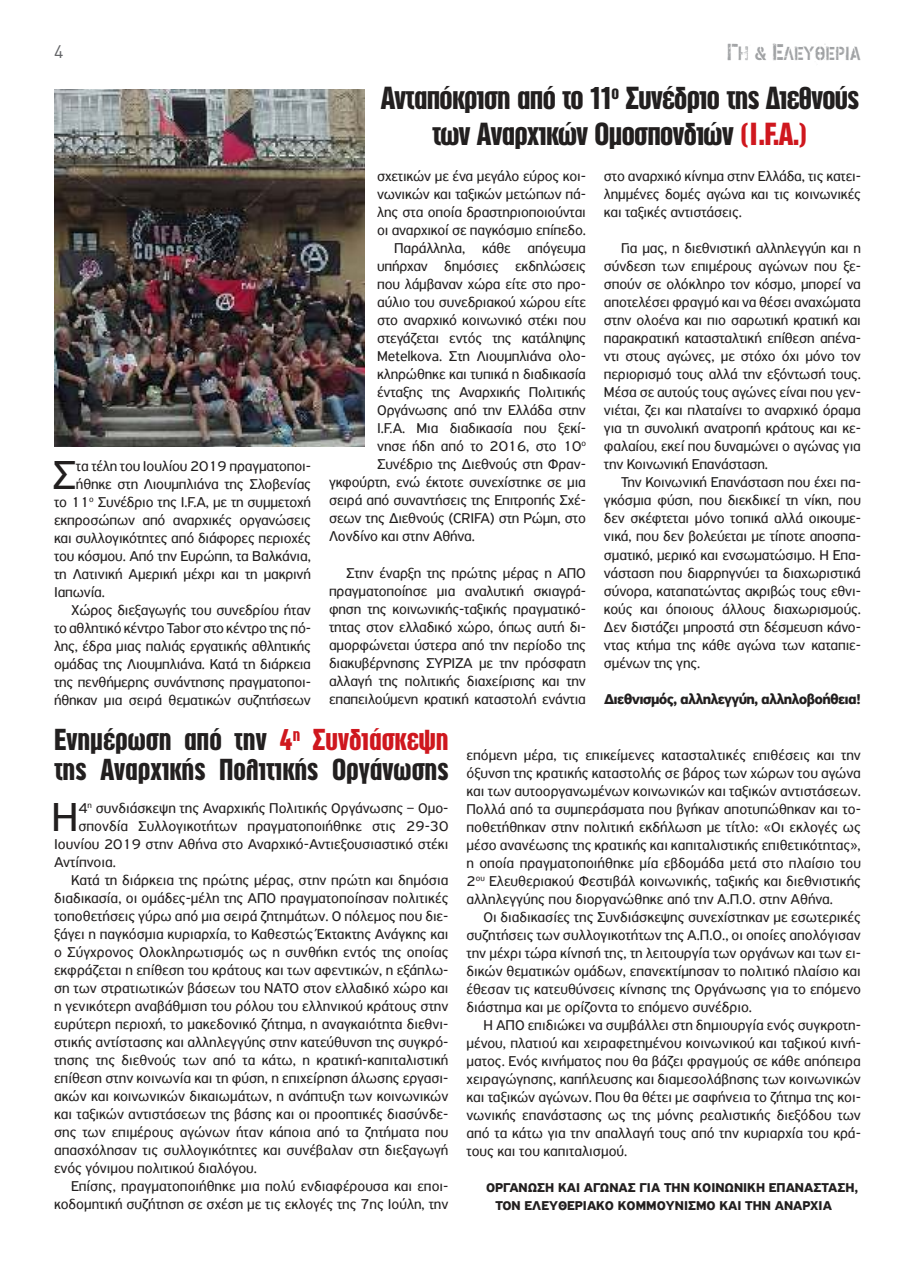
<style>
.page{position:relative;width:915px;height:1276px;background:#fff}
.page>*{position:absolute;margin:0;border:0;box-sizing:border-box;transform-origin:0 0}
.t1{font:42.6px "PF Highway Sans Pro";color:#221f1f}
.t2{font:30px/36px "pf diesel Alterego";letter-spacing:-.02em;color:#221f1f;text-align:center}
.t3{font:28.5px/30px "pf diesel Alterego";color:#221f1f}
.t4{font:19.5px "PF Stamps Pro Metal";color:#a1a3a5;scale:.88 1}
.t5{font:18px "DIN";color:#626366}
.t6{font:15px/18px "PF Highway Sans Pro";letter-spacing:-.01em;color:#221f1f;text-align:justify}
.t7{font:700 15px "PF Highway Sans Pro";letter-spacing:-.05em;color:#221f1f}
.t8{font:700 13.5px/18px "PF Highway Sans Pro";color:#221f1f}
.s1{font-size:23.7px}
.s2{color:#cf171e}
</style>
<div class="page">
<img style="left:55px;top:89px;width:309px;height:358px">
<p class="t5" style="left:54px;top:41px;width:11px">4</p>
<h3 class="t4" style="left:726px;top:39px;width:154px"><span class="s1">Γ</span>Η &amp; <span class="s1">Ε</span>ΛΕυΘΕΡΙΑ</h3>
<h1 class="t1" style="left:52px;top:450px;width:26px">Σ</h1>
<p class="t6" style="left:76px;top:457px;width:236px">τα τέλη του Ιουλίου 2019 πραγματοποι-</p>
<p class="t6" style="left:76px;top:475px;width:236px">ήθηκε στη Λιουμπλιάνα της Σλοβενίας</p>
<p class="t6" style="left:54px;top:493px;width:258px">το 11<sup>ο</sup> Συνέδριο της I.F.A, με τη συμμετοχή</p>
<p class="t6" style="left:54px;top:511px;width:258px">εκπροσώπων από αναρχικές οργανώσεις</p>
<p class="t6" style="left:54px;top:529px;width:258px">και συλλογικότητες από διάφορες περιοχές</p>
<p class="t6" style="left:54px;top:547px;width:258px">του κόσμου. Από την Ευρώπη, τα Βαλκάνια,</p>
<p class="t6" style="left:54px;top:565px;width:258px">τη Λατινική Αμερική μέχρι και τη μακρινή</p>
<p class="t6" style="left:54px;top:583px;width:52px">Ιαπωνία.</p>
<p class="t6" style="left:71px;top:601px;width:241px">Χώρος διεξαγωγής του συνεδρίου ήταν</p>
<p class="t6" style="left:54px;top:619px;width:258px">το αθλητικό κέντρο Tabor στο κέντρο της πό-</p>
<p class="t6" style="left:54px;top:637px;width:258px">λης, έδρα μιας παλιάς εργατικής αθλητικής</p>
<p class="t6" style="left:54px;top:655px;width:258px">ομάδας της Λιουμπλιάνα. Κατά τη διάρκεια</p>
<p class="t6" style="left:54px;top:673px;width:258px">της πενθήμερης συνάντησης πραγματοποι-</p>
<p class="t6" style="left:54px;top:691px;width:258px">ήθηκαν μια σειρά θεματικών συζητήσεων</p>
<h2 class="t2" style="left:380px;top:81px;width:480px">Ανταπόκριση από το 11<sup>ο</sup> Συνέδριο της Διεθνούς των Αναρχικών Ομοσπονδιών <span class="s2">(I.F.A.)</span></h2>
<p class="t6" style="left:377px;top:167px;width:210px">σχετικών με ένα μεγάλο εύρος κοι-</p>
<p class="t6" style="left:377px;top:185px;width:210px">νωνικών και ταξικών μετώπων πά-</p>
<p class="t6" style="left:377px;top:203px;width:210px">λης στα οποία δραστηριοποιούνται</p>
<p class="t6" style="left:377px;top:221px;width:210px">οι αναρχικοί σε παγκόσμιο επίπεδο.</p>
<p class="t6" style="left:394px;top:239px;width:193px">Παράλληλα, κάθε απόγευμα</p>
<p class="t6" style="left:377px;top:257px;width:210px">υπήρχαν δημόσιες εκδηλώσεις</p>
<p class="t6" style="left:377px;top:275px;width:210px">που λάμβαναν χώρα είτε στο προ-</p>
<p class="t6" style="left:377px;top:293px;width:210px">αύλιο του συνεδριακού χώρου είτε</p>
<p class="t6" style="left:377px;top:311px;width:210px">στο αναρχικό κοινωνικό στέκι που</p>
<p class="t6" style="left:377px;top:329px;width:210px">στεγάζεται εντός της κατάληψης</p>
<p class="t6" style="left:377px;top:347px;width:210px">Metelkova. Στη Λιουμπλιάνα ολο-</p>
<p class="t6" style="left:377px;top:365px;width:210px">κληρώθηκε και τυπικά η διαδικασία</p>
<p class="t6" style="left:377px;top:383px;width:210px">ένταξης της Αναρχικής Πολιτικής</p>
<p class="t6" style="left:377px;top:401px;width:210px">Οργάνωσης από την Ελλάδα στην</p>
<p class="t6" style="left:377px;top:419px;width:210px">I.F.A. Μια διαδικασία που ξεκί-</p>
<p class="t6" style="left:377px;top:437px;width:210px">νησε ήδη από το 2016, στο 10<sup>ο</sup></p>
<p class="t6" style="left:377px;top:455px;width:210px">Συνέδριο της Διεθνούς στη Φραν-</p>
<p class="t6" style="left:329px;top:473px;width:258px">γκφούρτη, ενώ έκτοτε συνεχίστηκε σε μια</p>
<p class="t6" style="left:329px;top:491px;width:258px">σειρά από συναντήσεις της Επιτροπής Σχέ-</p>
<p class="t6" style="left:329px;top:509px;width:258px">σεων της Διεθνούς (CRIFA) στη Ρώμη, στο</p>
<p class="t6" style="left:329px;top:527px;width:147px">Λονδίνο και στην Αθήνα.</p>
<p class="t6" style="left:329px;top:563px;width:258px;text-indent:17px">Στην έναρξη της πρώτης μέρας η ΑΠΟ πραγματοποίησε μια αναλυτική σκιαγρά&shy;φηση της κοινωνικής-ταξικής πραγματικό&shy;τητας στον ελλαδικό χώρο, όπως αυτή δι&shy;αμορφώνεται ύστερα από την περίοδο της διακυβέρνησης ΣΥΡΙΖΑ με την πρόσφατη αλλαγή της πολιτικής διαχείρισης και την επαπειλούμενη κρατική καταστολή ενάντια</p>
<p class="t6" style="left:603px;top:167px;width:258px">στο αναρχικό κίνημα στην Ελλάδα, τις κατει&shy;λημμένες δομές αγώνα και τις κοινωνικές και ταξικές αντιστάσεις.</p>
<p class="t6" style="left:603px;top:239px;width:258px;text-indent:17px">Για μας, η διεθνιστική αλληλεγγύη και η σύνδεση των επιμέρους αγώνων που ξε&shy;σπούν σε ολόκληρο τον κόσμο, μπορεί να αποτελέσει φραγμό και να θέσει αναχώματα στην ολοένα και πιο σαρωτική κρατική και παρακρατική κατασταλτική επίθεση απένα&shy;ντι στους αγώνες, με στόχο όχι μόνο τον περιορισμό τους αλλά την εξόντωσή τους.<br>Μέσα σε αυτούς τους αγώνες είναι που γεν&shy;νιέται, ζει και πλαταίνει το αναρχικό όραμα για τη συνολική ανατροπή κράτους και κε&shy;φαλαίου, εκεί που δυναμώνει ο αγώνας για την Κοινωνική Επανάσταση.</p>
<p class="t6" style="left:603px;top:473px;width:258px;text-indent:17px">Την Κοινωνική Επανάσταση που έχει πα&shy;γκόσμια φύση, που διεκδικεί τη νίκη, που δεν σκέφτεται μόνο τοπικά αλλά οικουμε&shy;νικά, που δεν βολεύεται με τίποτε αποσπα&shy;σματικό, μερικό και ενσωματώσιμο. Η Επα&shy;νάσταση που διαρρηγνύει τα διαχωριστικά σύνορα, καταπατώντας ακριβώς τους εθνι&shy;κούς και όποιους άλλους διαχωρισμούς.<br>Δεν διστάζει μπροστά στη δέσμευση κάνο&shy;ντας κτήμα της κάθε αγώνα των καταπιε&shy;σμένων της γης.</p>
<p class="t7" style="left:604px;top:690px;width:258px">Διεθνισμός, αλληλεγγύη, αλληλοβοήθεια!</p>
<h3 class="t3" style="left:54px;top:725px;width:396px">Ενημέρωση από την <span class="s2">4</span><sup>η</sup> <span class="s2">Συνδιάσκεψη </span>της Αναρχικής Πολιτικής Οργάνωσης</h3>
<h1 class="t1" style="left:51px;top:792px;width:28px">Η</h1>
<p class="t6" style="left:78px;top:799px;width:371px">4<sup>η</sup> συνδιάσκεψη της Αναρχικής Πολιτικής Οργάνωσης – Ομο-</p>
<p class="t6" style="left:78px;top:817px;width:371px">σπονδία Συλλογικοτήτων πραγματοποιήθηκε στις 29-30</p>
<p class="t6" style="left:54px;top:835px;width:396px">Ιουνίου 2019 στην Αθήνα στο Αναρχικό-Αντιεξουσιαστικό στέκι</p>
<p class="t6" style="left:54px;top:853px;width:63px">Αντίπνοια.</p>
<p class="t6" style="left:71px;top:871px;width:379px">Κατά τη διάρκεια της πρώτης μέρας, στην πρώτη και δημόσια</p>
<p class="t6" style="left:54px;top:889px;width:396px">διαδικασία, οι ομάδες-μέλη της ΑΠΟ πραγματοποίησαν πολιτικές</p>
<p class="t6" style="left:54px;top:907px;width:396px">τοποθετήσεις γύρω από μια σειρά ζητημάτων. Ο πόλεμος που διε-</p>
<p class="t6" style="left:54px;top:925px;width:396px">ξάγει η παγκόσμια κυριαρχία, το Καθεστώς Έκτακτης Ανάγκης και</p>
<p class="t6" style="left:54px;top:943px;width:396px">ο Σύγχρονος Ολοκληρωτισμός ως η συνθήκη εντός της οποίας</p>
<p class="t6" style="left:54px;top:961px;width:396px">εκφράζεται η επίθεση του κράτους και των αφεντικών, η εξάπλω-</p>
<p class="t6" style="left:54px;top:979px;width:396px">ση των στρατιωτικών βάσεων του ΝΑΤΟ στον ελλαδικό χώρο και</p>
<p class="t6" style="left:54px;top:997px;width:396px">η γενικότερη αναβάθμιση του ρόλου του ελληνικού κράτους στην</p>
<p class="t6" style="left:54px;top:1015px;width:396px">ευρύτερη περιοχή, το μακεδονικό ζήτημα, η αναγκαιότητα διεθνι-</p>
<p class="t6" style="left:54px;top:1033px;width:396px">στικής αντίστασης και αλληλεγγύης στην κατεύθυνση της συγκρό-</p>
<p class="t6" style="left:54px;top:1051px;width:396px">τησης της διεθνούς των από τα κάτω, η κρατική-καπιταλιστική</p>
<p class="t6" style="left:54px;top:1069px;width:396px">επίθεση στην κοινωνία και τη φύση, η επιχείρηση άλωσης εργασι-</p>
<p class="t6" style="left:54px;top:1087px;width:396px">ακών και κοινωνικών δικαιωμάτων, η ανάπτυξη των κοινωνικών</p>
<p class="t6" style="left:54px;top:1105px;width:396px">και ταξικών αντιστάσεων της βάσης και οι προοπτικές διασύνδε-</p>
<p class="t6" style="left:54px;top:1123px;width:396px">σης των επιμέρους αγώνων ήταν κάποια από τα ζητήματα που</p>
<p class="t6" style="left:54px;top:1141px;width:396px">απασχόλησαν τις συλλογικότητες και συνέβαλαν στη διεξαγωγή</p>
<p class="t6" style="left:54px;top:1159px;width:204px">ενός γόνιμου πολιτικού διαλόγου.</p>
<p class="t6" style="left:71px;top:1177px;width:379px">Επίσης, πραγματοποιήθηκε μια πολύ ενδιαφέρουσα και εποι-</p>
<p class="t6" style="left:54px;top:1195px;width:396px">κοδομητική συζήτηση σε σχέση με τις εκλογές της 7ης Ιούλη, την</p>
<p class="t6" style="left:466px;top:746px;width:396px">επόμενη μέρα, τις επικείμενες κατασταλτικές επιθέσεις και την όξυνση της κρατικής καταστολής σε βάρος των χώρων του αγώνα και των αυτοοργανωμένων κοινωνικών και ταξικών αντιστάσεων.<br>Πολλά από τα συμπεράσματα που βγήκαν αποτυπώθηκαν και το&shy;ποθετήθηκαν στην πολιτική εκδήλωση με τίτλο: «Οι εκλογές ως μέσο ανανέωσης της κρατικής και καπιταλιστικής επιθετικότητας», η οποία πραγματοποιήθηκε μία εβδομάδα μετά στο πλαίσιο του 2<sup>ου</sup> Ελευθεριακού Φεστιβάλ κοινωνικής, ταξικής και διεθνιστικής αλληλεγγύης που διοργανώθηκε από την Α.Π.Ο. στην Αθήνα.</p>
<p class="t6" style="left:466px;top:908px;width:396px;text-indent:17px">Οι διαδικασίες της Συνδιάσκεψης συνεχίστηκαν με εσωτερικές συζητήσεις των συλλογικοτήτων της Α.Π.Ο., οι οποίες απολόγισαν την μέχρι τώρα κίνησή της, τη λειτουργία των οργάνων και των ει&shy;δικών θεματικών ομάδων, επανεκτίμησαν το πολιτικό πλαίσιο και έθεσαν τις κατευθύνσεις κίνησης της Οργάνωσης για το επόμενο διάστημα και με ορίζοντα το επόμενο συνέδριο.</p>
<p class="t6" style="left:466px;top:1016px;width:396px;text-indent:17px">Η ΑΠΟ επιδιώκει να συμβάλλει στη δημιουργία ενός συγκροτη&shy;μένου, πλατιού και χειραφετημένου κοινωνικού και ταξικού κινή&shy;ματος. Ενός κινήματος που θα βάζει φραγμούς σε κάθε απόπειρα χειραγώγησης, καπήλευσης και διαμεσολάβησης των κοινωνικών και ταξικών αγώνων. Που θα θέτει με σαφήνεια το ζήτημα της κοι&shy;νωνικής επανάστασης ως της μόνης ρεαλιστικής διεξόδου των από τα κάτω για την απαλλαγή τους από την κυριαρχία του κρά&shy;τους και του καπιταλισμού.</p>
<p class="t8" style="left:495px;top:1179px;width:364px;text-indent:-9px">ΟΡΓΑΝΩΣΗ ΚΑΙ ΑΓΩΝΑΣ ΓΙΑ ΤΗΝ ΚΟΙΝΩΝΙΚΗ ΕΠΑΝΑΣΤΑΣΗ,<br>ΤΟΝ ΕΛΕΥΘΕΡΙΑΚΟ ΚΟΜΜΟΥΝΙΣΜΟ ΚΑΙ ΤΗΝ ΑΝΑΡΧΙΑ</p>
</div>
